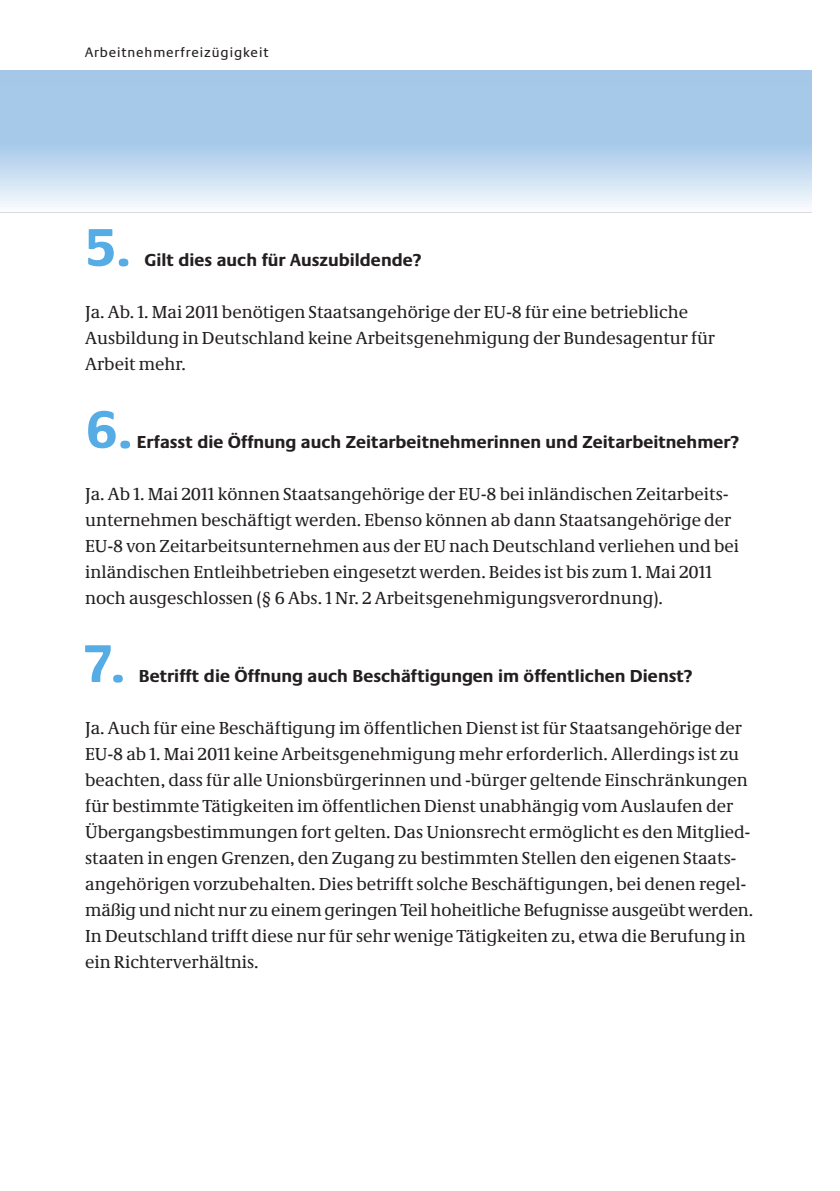
<style>
.page{position:relative;width:840px;height:1191px;background:#fff}
.page>*{position:absolute;margin:0;border:0;box-sizing:border-box;transform-origin:0 0}
.t1{font:700 55px "Neue Praxis";color:#56ace5}
.t2{font:18px/26px "Neue Demos";color:#231f20}
.t3{font:700 18px "Neue Praxis";color:#231f20}
.t4{font:14px "Neue Praxis";letter-spacing:.06em;color:#231f20}
</style>
<div class="page">
<svg style="left:0;top:85px;width:811px;height:128px;background:#bcd6ef"></svg>
<p class="t4" style="left:85px;top:47px;width:185px">Arbeitnehmerfreizügigkeit</p>
<h1 class="t1" style="left:85px;top:227px;width:47px">5.</h1>
<p class="t3" style="left:144px;top:253px;width:279px">Gilt dies auch für Auszubildende?</p>
<p class="t2" style="left:85px;top:300px;width:631px">Ja. Ab. 1. Mai 2011 benötigen Staatsangehörige der EU-8 für eine betriebliche<br>Ausbildung in Deutschland keine Arbeitsgenehmigung der Bundesagentur für<br>Arbeit mehr.</p>
<h1 class="t1" style="left:85px;top:409px;width:49px">6.</h1>
<p class="t3" style="left:137px;top:435px;width:604px">Erfasst die Öffnung auch Zeitarbeitnehmerinnen und Zeitarbeitnehmer?</p>
<p class="t2" style="left:85px;top:482px;width:655px">Ja. Ab 1. Mai 2011 können Staatsangehörige der EU-8 bei inländischen Zeitarbeits&shy;unternehmen beschäftigt werden. Ebenso können ab dann Staatsangehörige der EU-8 von Zeitarbeitsunternehmen aus der EU nach Deutschland verliehen und bei inländischen Entleihbetrieben eingesetzt werden. Beides ist bis zum 1. Mai 2011 noch ausgeschlossen (§ 6 Abs. 1 Nr. 2 Arbeitsgenehmigungsverordnung).</p>
<h1 class="t1" style="left:85px;top:643px;width:41px">7.</h1>
<p class="t3" style="left:139px;top:669px;width:555px">Betrifft die Öffnung auch Beschäftigungen im öffentlichen Dienst?</p>
<p class="t2" style="left:85px;top:716px;width:669px">Ja. Auch für eine Beschäftigung im öffentlichen Dienst ist für Staatsangehörige der EU-8 ab 1. Mai 2011 keine Arbeitsgenehmigung mehr erforderlich. Allerdings ist zu beachten, dass für alle Unionsbürgerinnen und -bürger geltende Einschränkungen für bestimmte Tätigkeiten im öffentlichen Dienst unabhängig vom Auslaufen der Übergangsbestimmungen fort gelten. Das Unionsrecht ermöglicht es den Mitglied&shy;staaten in engen Grenzen, den Zugang zu bestimmten Stellen den eigenen Staats&shy;angehörigen vorzubehalten. Dies betrifft solche Beschäftigungen, bei denen regel&shy;mäßig und nicht nur zu einem geringen Teil hoheitliche Befugnisse ausgeübt werden.<br>In Deutschland trifft diese nur für sehr wenige Tätigkeiten zu, etwa die Berufung in ein Richterverhältnis.</p>
</div>
